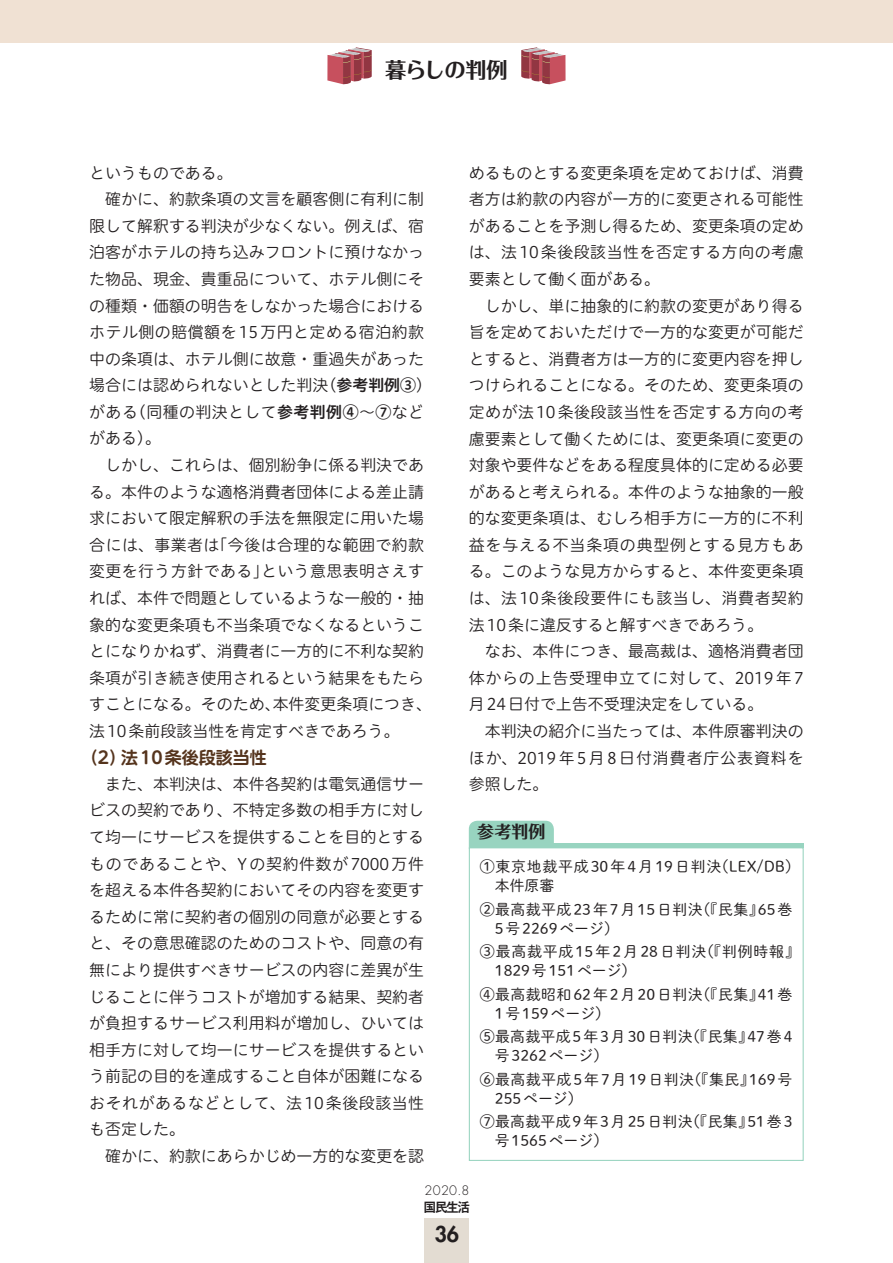
<style>
.page{position:relative;width:893px;height:1263px;background:#fff}
.page>*{position:absolute;margin:0;border:0;box-sizing:border-box;transform-origin:0 0}
.t1{font:700 21.3px "Folk Pro";letter-spacing:-.045em;color:#231f20}
.t2{font:800 21.3px "Futura Std";color:#231f20}
.t3{font:700 16.95px "UD Shin M Go Pro De";color:#55341d}
.t4{font:700 16.95px "Folk Pro";color:#231f20}
.t5{font:15.9px/26.5px "Hiragino UD Sans R Std N W3";color:#231f20;text-align:justify}
.t6{font:15.9px "Hiragino UD Sans R Std N W3";letter-spacing:.03em;color:#231f20}
.t7{font:15.9px "Hiragino UD Sans R Std N W3";letter-spacing:.025em;color:#231f20}
.t8{font:14.85px/19.2px "Shuei M Go Std L";letter-spacing:.03em;color:#231f20}
.t9{font:14.85px/19.2px "Shuei M Go Std L";letter-spacing:.055em;color:#231f20}
.t10{font:14.85px/19.2px "Shuei M Go Std L";letter-spacing:.05em;color:#231f20}
.t11{font:300 12.75px "Futura Std";color:#231f20}
.t12{font:700 12.75px "Gothic MB101 Pro De";color:#231f20;scale:.95 1}
.s1{font-family:"Hiragino UD Sans R Std N W6"}
</style>
<div class="page">
<div style="left:425px;top:1218px;width:44px;height:45px;background:#e3dcd2"></div>
<div style="left:0;top:0;width:893px;height:43px;background:#f0e1d3"></div>
<svg style="left:327px;top:47px;width:44px;height:37px"></svg>
<svg style="left:521px;top:47px;width:45px;height:37px"></svg>
<div style="left:469px;top:821px;width:85px;height:36px;background:#98d4c0;border-radius:9px"></div>
<div style="left:469px;top:847px;width:335px;height:314px;background:#fff;border:1px solid #98d4c0"></div>
<svg style="left:554px;top:843px;width:250px;height:4px"></svg>
<h1 class="t1" style="left:385px;top:52px;width:124px">暮らしの判例</h1>
<p class="t5" style="left:89px;top:158px;width:145px">というものである。</p>
<p class="t5" style="left:105px;top:185px;width:320px">確かに、約款条項の文言を顧客側に有利に制</p>
<p class="t5" style="left:89px;top:212px;width:336px">限して解釈する判決が少なくない。例えば、宿</p>
<p class="t5" style="left:89px;top:238px;width:336px">泊客がホテルの持ち込みフロントに預けなかっ</p>
<p class="t5" style="left:89px;top:265px;width:336px">た物品、現金、貴重品について、ホテル側にそ</p>
<p class="t5" style="left:89px;top:291px;width:336px">の種類・価額の明告をしなかった場合における</p>
<p class="t6" style="left:89px;top:320px;width:336px">ホテル側の賠償額を15万円と定める宿泊約款</p>
<p class="t5" style="left:89px;top:345px;width:336px">中の条項は、ホテル側に故意・重過失があった</p>
<p class="t5" style="left:89px;top:371px;width:344px">場合には認められないとした判決（<span class="s1">参考判例③</span>）</p>
<p class="t7" style="left:89px;top:400px;width:336px">がある（同種の判決として<span class="s1">参考判例④</span>～<span class="s1">⑦</span>など</p>
<p class="t5" style="left:89px;top:424px;width:73px">がある）。</p>
<p class="t5" style="left:105px;top:451px;width:320px">しかし、これらは、個別紛争に係る判決であ</p>
<p class="t5" style="left:89px;top:477px;width:336px">る。本件のような適格消費者団体による差止請</p>
<p class="t5" style="left:89px;top:504px;width:336px">求において限定解釈の手法を無限定に用いた場</p>
<p class="t6" style="left:89px;top:533px;width:336px">合には、事業者は「今後は合理的な範囲で約款</p>
<p class="t7" style="left:89px;top:559px;width:336px">変更を行う方針である」という意思表明さえす</p>
<p class="t5" style="left:89px;top:584px;width:336px">れば、本件で問題としているような一般的・抽</p>
<p class="t5" style="left:89px;top:610px;width:336px">象的な変更条項も不当条項でなくなるというこ</p>
<p class="t5" style="left:89px;top:637px;width:336px">とになりかねず、消費者に一方的に不利な契約</p>
<p class="t5" style="left:89px;top:663px;width:336px">条項が引き続き使用されるという結果をもたら</p>
<p class="t5" style="left:89px;top:690px;width:344px">すことになる。そのため、本件変更条項につき、</p>
<p class="t5" style="left:89px;top:717px;width:312px">法10条前段該当性を肯定すべきであろう。</p>
<p class="t3" style="left:81px;top:743px;width:188px">（2）法10条後段該当性</p>
<p class="t5" style="left:89px;top:770px;width:336px;text-indent:16px">また、本判決は、本件各契約は電気通信サービスの契約であり、不特定多数の相手方に対して均一にサービスを提供することを目的とするものであることや、Yの契約件数が7000万件を超える本件各契約においてその内容を変更するために常に契約者の個別の同意が必要とすると、その意思確認のためのコストや、同意の有無により提供すべきサービスの内容に差異が生じることに伴うコストが増加する結果、契約者が負担するサービス利用料が増加し、ひいては相手方に対して均一にサービスを提供するという前記の目的を達成すること自体が困難になるおそれがあるなどとして、法10条後段該当性も否定した。</p>
<p class="t5" style="left:105px;top:1142px;width:320px">確かに、約款にあらかじめ一方的な変更を認</p>
<p class="t5" style="left:469px;top:159px;width:336px">めるものとする変更条項を定めておけば、消費者方は約款の内容が一方的に変更される可能性があることを予測し得るため、変更条項の定めは、法10条後段該当性を否定する方向の考慮要素として働く面がある。</p>
<p class="t5" style="left:469px;top:291px;width:336px;text-indent:16px">しかし、単に抽象的に約款の変更があり得る旨を定めておいただけで一方的な変更が可能だとすると、消費者方は一方的に変更内容を押しつけられることになる。そのため、変更条項の定めが法10条後段該当性を否定する方向の考慮要素として働くためには、変更条項に変更の対象や要件などをある程度具体的に定める必要があると考えられる。本件のような抽象的一般的な変更条項は、むしろ相手方に一方的に不利益を与える不当条項の典型例とする見方もある。このような見方からすると、本件変更条項は、法10条後段要件にも該当し、消費者契約法10条に違反すると解すべきであろう。</p>
<p class="t5" style="left:469px;top:637px;width:336px;text-indent:16px">なお、本件につき、最高裁は、適格消費者団体からの上告受理申立てに対して、2019年7月24日付で上告不受理決定をしている。</p>
<p class="t5" style="left:469px;top:717px;width:336px;text-indent:16px">本判決の紹介に当たっては、本件原審判決のほか、2019年5月8日付消費者庁公表資料を参照した。</p>
<p class="t4" style="left:477px;top:817px;width:70px">参考判例</p>
<p class="t10" style="left:495px;top:856px;width:307px;text-indent:-15px">①東京地裁平成30年4月19日判決（LEX/DB）本件原審</p>
<p class="t8" style="left:495px;top:899px;width:299px;text-indent:-15px">②最高裁平成23年7月15日判決（『民集』65巻<br>5号 2269ページ）</p>
<p class="t9" style="left:495px;top:941px;width:307px;text-indent:-15px">③最高裁平成15年2月28日判決（『判例時報』<br>1829号 151ページ）</p>
<p class="t8" style="left:495px;top:984px;width:299px;text-indent:-15px">④最高裁昭和62年2月20日判決（『民集』41巻<br>1号 159ページ）</p>
<p class="t8" style="left:495px;top:1026px;width:299px;text-indent:-15px">⑤最高裁平成 5年 3月 30日判決（『民集』47巻 4号 3262ページ）</p>
<p class="t8" style="left:495px;top:1069px;width:299px;text-indent:-15px">⑥最高裁平成5年7月19日判決（『集民』169号<br>255ページ）</p>
<p class="t8" style="left:495px;top:1111px;width:299px;text-indent:-15px">⑦最高裁平成 9年 3月 25日判決（『民集』51巻 3号 1565ページ）</p>
<p class="t11" style="left:424px;top:1182px;width:47px">2020.8</p>
<p class="t12" style="left:424px;top:1196px;width:50px">国民生活</p>
<h1 class="t2" style="left:435px;top:1221px;width:26px">36</h1>
</div>
